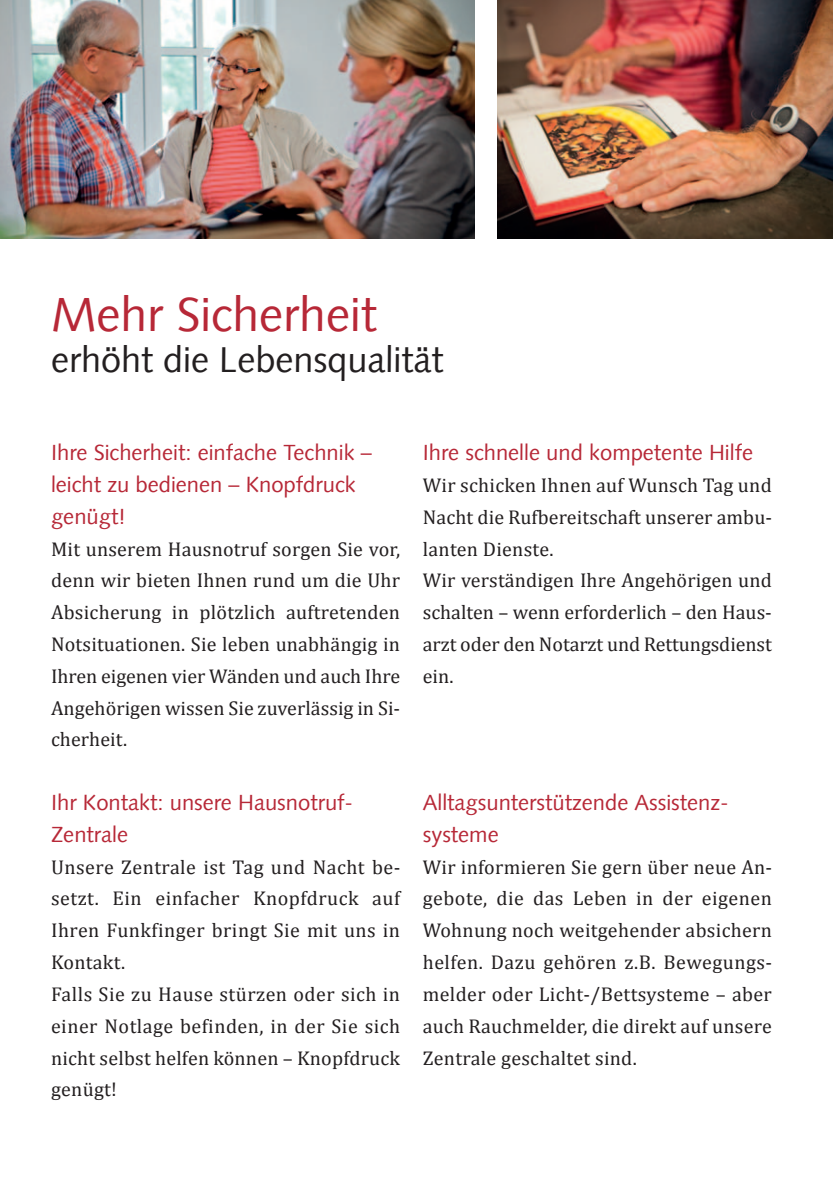
<style>
.page{position:relative;width:840px;height:1191px;background:#fff}
.page>*{position:absolute;margin:0;border:0;box-sizing:border-box;transform-origin:0 0}
.t1{font:48px "Syntax Com";color:#b72837}
.t2{font:36px "Syntax Com";color:#231f20}
.t3{font:22px/31.8px "Syntax Com";color:#b72837}
.t4{font:20px/31.8px "Cambria";letter-spacing:.01em;color:#231f20;text-align:justify}
</style>
<div class="page">
<img style="left:0;top:0;width:474px;height:238px">
<img style="left:497px;top:0;width:334px;height:238px">
<p class="t1" style="left:51px;top:295px;width:327px">Mehr Sicherheit</p>
<p class="t2" style="left:51px;top:345px;width:394px">erhöht die Lebensqualität</p>
<p class="t3" style="left:51px;top:439px;width:322px">Ihre Sicherheit: einfache Technik – leicht zu bedienen – Knopfdruck genügt!</p>
<p class="t4" style="left:51px;top:532px;width:350px">Mit unserem Hausnotruf sorgen Sie vor, denn wir bieten Ihnen rund um die Uhr Absicherung in plötzlich auftretenden Notsituationen. Sie leben unabhängig in Ihren eigenen vier Wänden und auch Ihre Angehörigen wissen Sie zuverlässig in Si&shy;cherheit.</p>
<p class="t3" style="left:51px;top:788px;width:303px">Ihr Kontakt: unsere Hausnotruf-<br>Zentrale</p>
<p class="t4" style="left:51px;top:850px;width:350px">Unsere Zentrale ist Tag und Nacht be&shy;setzt. Ein einfacher Knopfdruck auf Ihren Funkfinger bringt Sie mit uns in Kontakt.</p>
<p class="t4" style="left:51px;top:977px;width:350px">Falls Sie zu Hause stürzen oder sich in einer Notlage befinden, in der Sie sich nicht selbst helfen können – Knopfdruck genügt!</p>
<p class="t3" style="left:422px;top:439px;width:331px">Ihre schnelle und kompetente Hilfe</p>
<p class="t4" style="left:422px;top:469px;width:350px">Wir schicken Ihnen auf Wunsch Tag und Nacht die Rufbereitschaft unserer ambu&shy;lanten Dienste.</p>
<p class="t4" style="left:422px;top:564px;width:350px">Wir verständigen Ihre Angehörigen und schalten – wenn erforderlich – den Haus&shy;arzt oder den Notarzt und Rettungsdienst ein.</p>
<p class="t3" style="left:422px;top:788px;width:307px">Alltagsunterstützende Assistenz&shy;systeme</p>
<p class="t4" style="left:422px;top:850px;width:350px">Wir informieren Sie gern über neue An&shy;gebote, die das Leben in der eigenen Wohnung noch weitgehender absichern helfen. Dazu gehören z.B. Bewegungs&shy;melder oder Licht-/Bettsysteme – aber auch Rauchmelder, die direkt auf unsere Zentrale geschaltet sind.</p>
</div>
